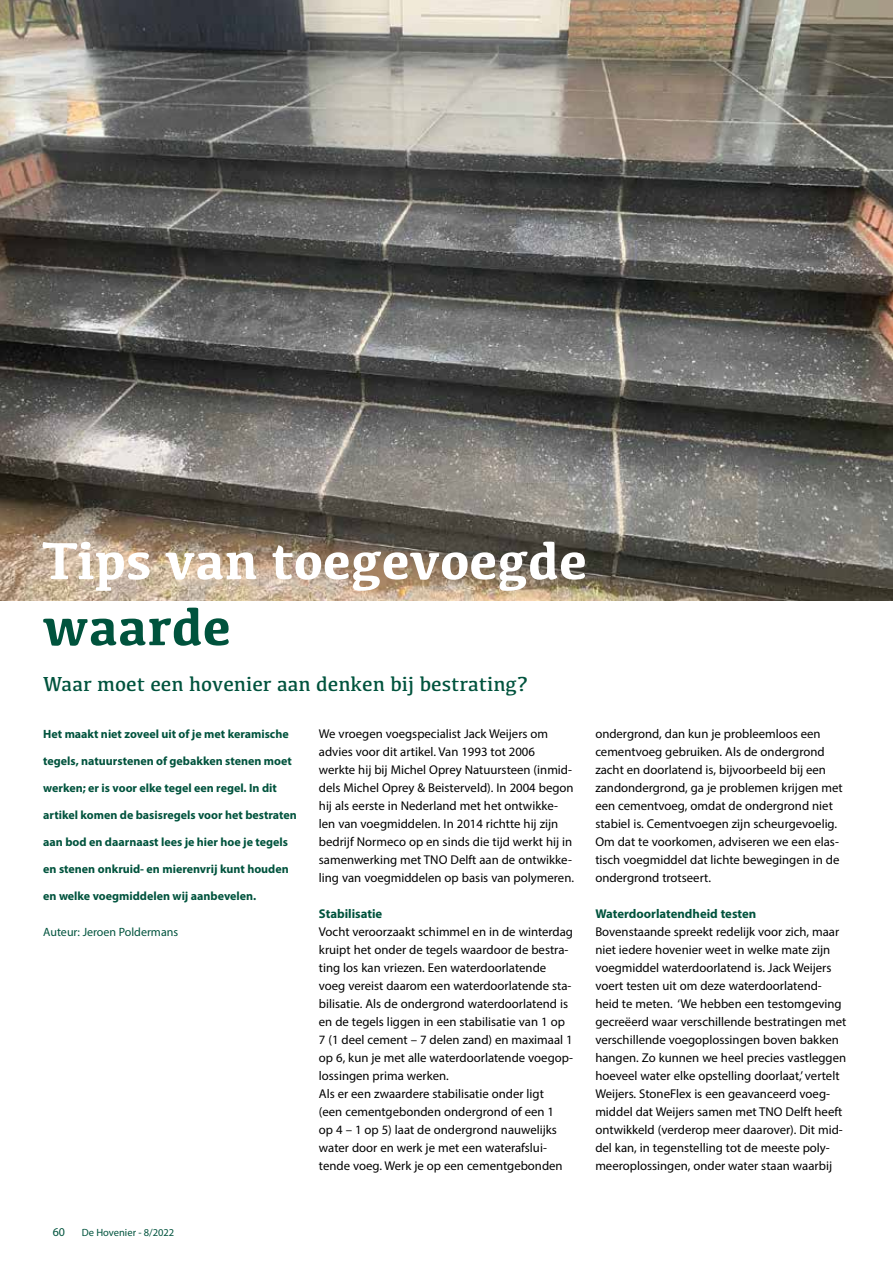
<style>
.page{position:relative;width:893px;height:1263px;background:#fff}
.page>*{position:absolute;margin:0;border:0;box-sizing:border-box;transform-origin:0 0}
.t1{font:700 54px "Kefa";color:#fff}
.t2{font:700 54px "Kefa";color:#00533d}
.t3{font:21px "Kefa";color:#00533d}
.t4{font:12.75px/18px "Myriad Pro";color:#000}
.t5{font:700 12.75px "Myriad Pro";color:#00533d}
.t6{font:700 12px "Myriad Pro";color:#00533d}
.t7{font:12px "Myriad Pro";color:#00533d}
.t8{font:10.5px "Myriad Pro";color:#00533d}
</style>
<div class="page">
<img style="left:0;top:0;width:893px;height:600px">
<h1 class="t1" style="left:43px;top:525px;width:546px">Tips van toegevoegde</h1>
<h1 class="t2" style="left:43px;top:591px;width:190px">waarde</h1>
<h2 class="t3" style="left:43px;top:671px;width:486px">Waar moet een hovenier aan denken bij bestrating?</h2>
<p class="t6" style="left:43px;top:726px;width:247px">Het maakt niet zoveel uit of je met keramische</p>
<p class="t6" style="left:43px;top:753px;width:250px">tegels, natuurstenen of gebakken stenen moet</p>
<p class="t6" style="left:43px;top:780px;width:235px">werken; er is voor elke tegel een regel. In dit</p>
<p class="t6" style="left:43px;top:807px;width:255px">artikel komen de basisregels voor het bestraten</p>
<p class="t6" style="left:43px;top:834px;width:246px">aan bod en daarnaast lees je hier hoe je tegels</p>
<p class="t6" style="left:43px;top:861px;width:247px">en stenen onkruid- en mierenvrij kunt houden</p>
<p class="t6" style="left:43px;top:888px;width:215px">en welke voegmiddelen wij aanbevelen.</p>
<p class="t7" style="left:43px;top:925px;width:136px">Auteur: Jeroen Poldermans</p>
<p class="t4" style="left:319px;top:725px;width:257px">We vroegen voegspecialist Jack Weijers om advies voor dit artikel. Van 1993 tot 2006 werkte hij bij Michel Oprey Natuursteen (inmid&shy;dels Michel Oprey &amp; Beisterveld). In 2004 begon hij als eerste in Nederland met het ontwikke&shy;len van voegmiddelen. In 2014 richtte hij zijn bedrijf Normeco op en sinds die tijd werkt hij in samenwerking met TNO Delft aan de ontwikke&shy;ling van voegmiddelen op basis van polymeren.</p>
<p class="t5" style="left:319px;top:905px;width:65px">Stabilisatie</p>
<p class="t4" style="left:319px;top:923px;width:256px">Vocht veroorzaakt schimmel en in de winterdag kruipt het onder de tegels waardoor de bestra&shy;ting los kan vriezen. Een waterdoorlatende voeg vereist daarom een waterdoorlatende sta&shy;bilisatie. Als de ondergrond waterdoorlatend is en de tegels liggen in een stabilisatie van 1 op 7 (1 deel cement – 7 delen zand) en maximaal 1 op 6, kun je met alle waterdoorlatende voegop&shy;lossingen prima werken.<br>Als er een zwaardere stabilisatie onder ligt<br>(een cementgebonden ondergrond of een 1<br>op 4 – 1 op 5) laat de ondergrond nauwelijks water door en werk je met een waterafslui&shy;tende voeg. Werk je op een cementgebonden</p>
<p class="t4" style="left:595px;top:725px;width:249px">ondergrond, dan kun je probleemloos een cementvoeg gebruiken. Als de ondergrond zacht en doorlatend is, bijvoorbeeld bij een zandondergrond, ga je problemen krijgen met een cementvoeg, omdat de ondergrond niet stabiel is. Cementvoegen zijn scheurgevoelig.<br>Om dat te voorkomen, adviseren we een elas&shy;tisch voegmiddel dat lichte bewegingen in de ondergrond trotseert.</p>
<p class="t5" style="left:595px;top:905px;width:163px">Waterdoorlatendheid testen</p>
<p class="t4" style="left:595px;top:923px;width:253px">Bovenstaande spreekt redelijk voor zich, maar niet iedere hovenier weet in welke mate zijn voegmiddel waterdoorlatend is. Jack Weijers voert testen uit om deze waterdoorlatend&shy;heid te meten. ‘We hebben een testomgeving gecreëerd waar verschillende bestratingen met verschillende voegoplossingen boven bakken hangen. Zo kunnen we heel precies vastleggen hoeveel water elke opstelling doorlaat,’ vertelt Weijers. StoneFlex is een geavanceerd voeg&shy;middel dat Weijers samen met TNO Delft heeft ontwikkeld (verderop meer daarover). Dit mid&shy;del kan, in tegenstelling tot de meeste poly&shy;meeroplossingen, onder water staan waarbij</p>
<p class="t7" style="left:53px;top:1224px;width:14px">60</p>
<p class="t8" style="left:82px;top:1226px;width:94px">De Hovenier - 8/2022</p>
</div>
